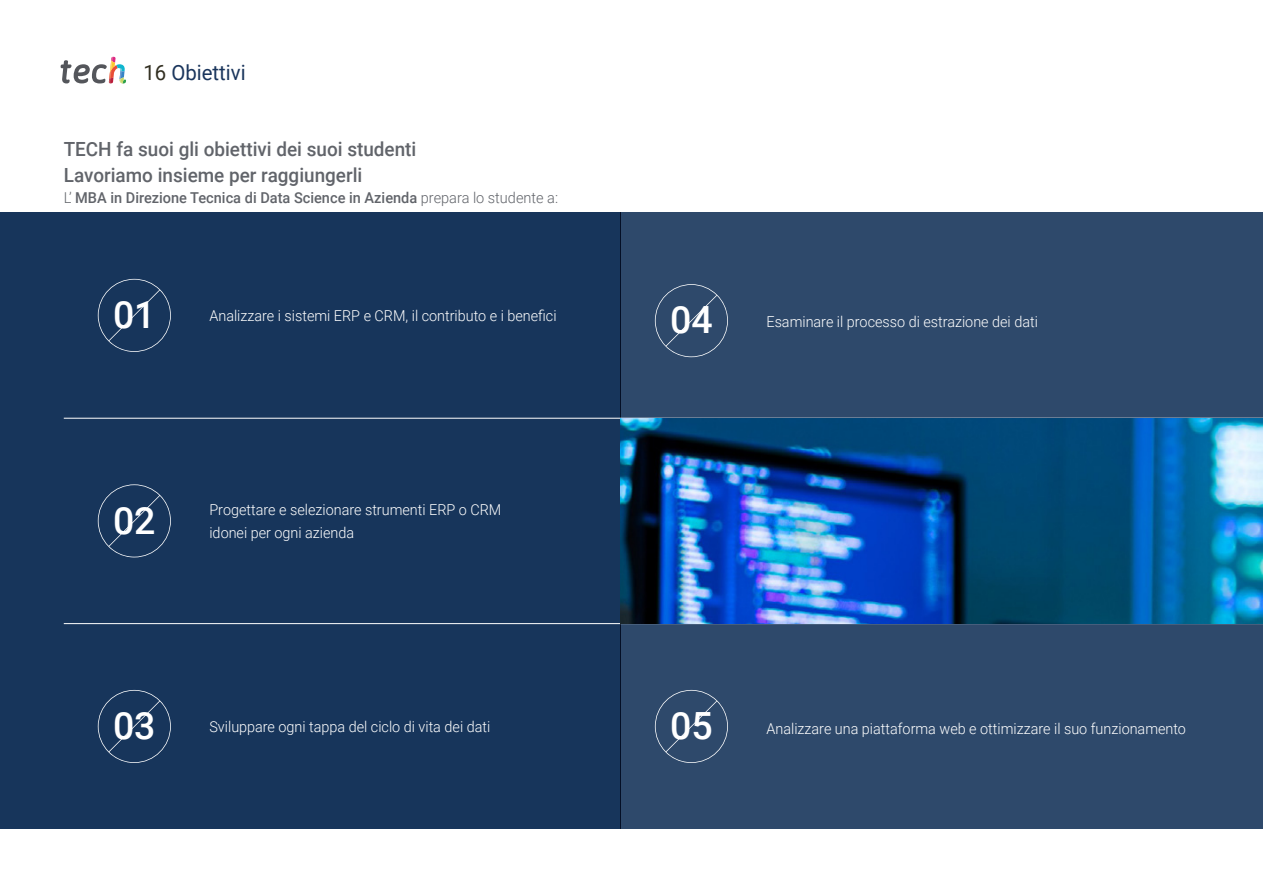
<style>
.page{position:relative;width:1263px;height:893px;background:#fff}
.page>*{position:absolute;margin:0;border:0;box-sizing:border-box;transform-origin:0 0}
.t1{font:500 37.5px "Roboto";color:#fff}
.t2{font:21px "Roboto";color:#1a355c}
.t3{font:500 19.5px/25.5px "Roboto";color:#61646a}
.t4{font:300 15px "Roboto";color:#fff;scale:.96 1}
.t5{font:500 15px "Roboto";color:#61646a}
.s1{color:#312e20}
.s2{font-weight:300}
</style>
<div class="page">
<svg style="left:61px;top:57px;width:65px;height:27px"></svg>
<div style="left:0;top:213px;width:621px;height:616px;background:#17355b"></div>
<div style="left:621px;top:213px;width:642px;height:616px;background:#2e496b"></div>
<svg style="left:98px;top:279px;width:73px;height:73px"></svg>
<svg style="left:98px;top:690px;width:73px;height:73px"></svg>
<svg style="left:98px;top:484px;width:73px;height:73px"></svg>
<svg style="left:655px;top:690px;width:73px;height:73px"></svg>
<hr style="left:64px;top:418px;width:1199px;height:1px;background:#fff">
<hr style="left:64px;top:623px;width:1199px;height:1px;background:#fff">
<img style="left:621px;top:418px;width:642px;height:205px">
<svg style="left:655px;top:284px;width:73px;height:73px"></svg>
<h2 class="t2" style="left:144px;top:57px;width:104px"><span class="s1">16</span> Obiettivi</h2>
<h3 class="t3" style="left:64px;top:136px;width:354px">TECH fa suoi gli obiettivi dei suoi studenti<br>Lavoriamo insieme per raggiungerli</h3>
<p class="t5" style="left:64px;top:187px;width:496px"><span class="s2">L’</span> MBA in Direzione Tecnica di Data Science in Azienda <span class="s2">prepara lo studente a:</span></p>
<h1 class="t1" style="left:113px;top:288px;width:44px">01</h1>
<p class="t4" style="left:209px;top:305px;width:363px">Analizzare i sistemi ERP e CRM, il contributo e i benefici</p>
<h1 class="t1" style="left:113px;top:494px;width:44px">02</h1>
<p class="t4" style="left:209px;top:499px;width:306px">Progettare e selezionare strumenti ERP o CRM</p>
<p class="t4" style="left:209px;top:522px;width:152px">idonei per ogni azienda</p>
<h1 class="t1" style="left:670px;top:294px;width:44px">04</h1>
<p class="t4" style="left:766px;top:311px;width:284px">Esaminare il processo di estrazione dei dati</p>
<h1 class="t1" style="left:113px;top:699px;width:44px">03</h1>
<h1 class="t1" style="left:670px;top:699px;width:44px">05</h1>
<p class="t4" style="left:209px;top:716px;width:294px">Sviluppare ogni tappa del ciclo di vita dei dati</p>
<p class="t4" style="left:766px;top:718px;width:438px">Analizzare una piattaforma web e ottimizzare il suo funzionamento</p>
</div>
